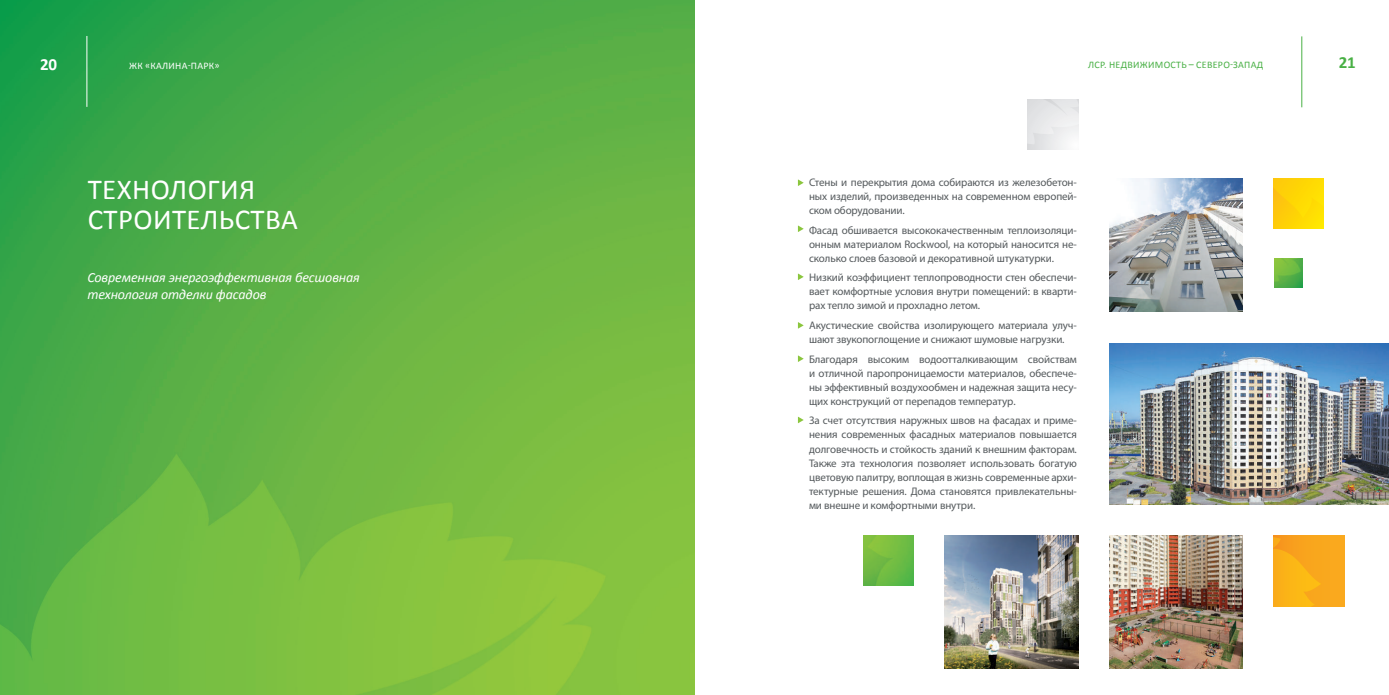
<style>
.page{position:relative;width:1389px;height:695px;background:#fff}
.page>*{position:absolute;margin:0;border:0;box-sizing:border-box;transform-origin:0 0}
.t1{font:29px/30px "Calibri";letter-spacing:.015em;color:#fff}
.t2{font:700 17px "Calibri";color:#fff}
.t3{font:700 17px "Calibri";color:#49b045}
.t4{font:italic 14px/16.8px "Calibri";letter-spacing:-.01em;color:#fff}
.t5{font:11px/14px "Myriad Pro";letter-spacing:-.01em;color:#54595c;text-align:justify}
.t6{font:10px "Calibri";letter-spacing:.03em;color:#49b045}
.t7{font:10px "Calibri";letter-spacing:.03em;color:#fff}
</style>
<div class="page">
<img style="left:0;top:0;width:694px;height:694px">
<svg style="left:798px;top:179px;width:6px;height:7px"></svg>
<svg style="left:798px;top:225px;width:6px;height:7px"></svg>
<svg style="left:798px;top:273px;width:6px;height:7px"></svg>
<svg style="left:798px;top:322px;width:6px;height:7px"></svg>
<svg style="left:798px;top:355px;width:6px;height:7px"></svg>
<svg style="left:798px;top:416px;width:6px;height:7px"></svg>
<hr style="left:1301px;top:36px;width:1px;height:71px;background:#49b045">
<hr style="left:86px;top:36px;width:1px;height:71px;background:#fff">
<img style="left:1109px;top:178px;width:134px;height:134px">
<img style="left:1109px;top:535px;width:134px;height:133px">
<img style="left:945px;top:535px;width:133px;height:133px">
<img style="left:1109px;top:343px;width:280px;height:161px">
<img style="left:1274px;top:535px;width:71px;height:71px">
<img style="left:1274px;top:178px;width:50px;height:50px">
<img style="left:864px;top:535px;width:50px;height:50px">
<img style="left:1274px;top:259px;width:29px;height:28px">
<h2 class="t2" style="left:40px;top:53px;width:19px">20</h2>
<h2 class="t3" style="left:1339px;top:52px;width:19px">21</h2>
<p class="t7" style="left:129px;top:60px;width:92px">ЖК «КАЛИНА-ПАРК»</p>
<p class="t6" style="left:1088px;top:58px;width:177px">ЛСР. НЕДВИЖИМОСТЬ – СЕВЕРО-ЗАПАД</p>
<h1 class="t1" style="left:88px;top:174px;width:212px">ТЕХНОЛОГИЯ<br>СТРОИТЕЛЬСТВА</h1>
<p class="t5" style="left:809px;top:175px;width:269px">Стены и перекрытия дома собираются из железобетон&shy;ных изделий, произведенных на современном европей&shy;ском оборудовании.</p>
<p class="t5" style="left:809px;top:223px;width:269px">Фасад обшивается высококачественным теплоизоляци&shy;онным материалом Rockwool, на который наносится не&shy;сколько слоев базовой и декоративной штукатурки.</p>
<p class="t5" style="left:809px;top:270px;width:269px">Низкий коэффициент теплопроводности стен обеспечи&shy;вает комфортные условия внутри помещений: в кварти&shy;рах тепло зимой и прохладно летом.</p>
<p class="t5" style="left:809px;top:318px;width:269px">Акустические свойства изолирующего материала улуч&shy;шают звукопоглощение и снижают шумовые нагрузки.</p>
<p class="t5" style="left:809px;top:352px;width:269px">Благодаря высоким водоотталкивающим свойствам и отличной паропроницаемости материалов, обеспече&shy;ны эффективный воздухообмен и надежная защита несу&shy;щих конструкций от перепадов температур.</p>
<p class="t5" style="left:809px;top:413px;width:269px">За счет отсутствия наружных швов на фасадах и приме&shy;нения современных фасадных материалов повышается долговечность и стойкость зданий к внешним факторам.<br>Также эта технология позволяет использовать богатую цветовую палитру, воплощая в жизнь современные архи&shy;тектурные решения. Дома становятся привлекательны&shy;ми внешне и комфортными внутри.</p>
<p class="t4" style="left:87px;top:268px;width:274px">Современная энергоэффективная бесшовная технология отделки фасадов</p>
</div>
